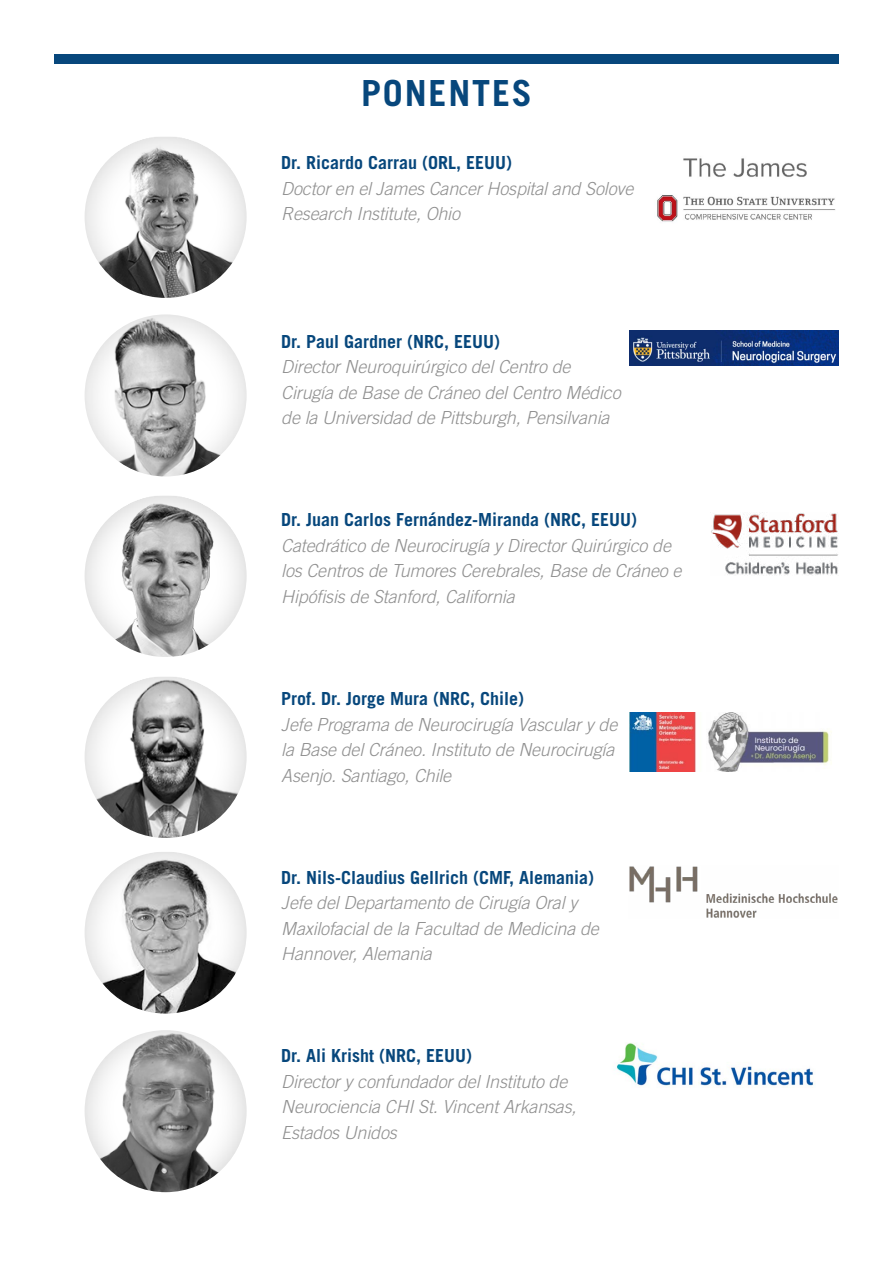
<style>
.page{position:relative;width:893px;height:1263px;background:#fff}
.page>*{position:absolute;margin:0;border:0;box-sizing:border-box;transform-origin:0 0}
.t1{font:700 36px "Trade Gothic";letter-spacing:.05em;color:#07477c}
.t2{font:italic 300 18px/25.5px "Trade Gothic";letter-spacing:-.01em;color:#909090}
.t3{font:700 18px "Trade Gothic";color:#07477c}
</style>
<div class="page">
<img style="left:85px;top:136px;width:162px;height:162px;border-radius:81px">
<img style="left:85px;top:314px;width:162px;height:162px;border-radius:81px">
<img style="left:85px;top:495px;width:162px;height:162px;border-radius:81px">
<img style="left:85px;top:676px;width:162px;height:162px;border-radius:81px">
<img style="left:85px;top:851px;width:162px;height:162px;border-radius:81px">
<img style="left:85px;top:1030px;width:162px;height:162px;border-radius:81px">
<div style="left:54px;top:54px;width:785px;height:10px;background:#07477c"></div>
<img style="left:657px;top:158px;width:179px;height:64px">
<img style="left:629px;top:330px;width:210px;height:36px">
<img style="left:711px;top:512px;width:127px;height:64px">
<img style="left:630px;top:712px;width:202px;height:60px">
<img style="left:629px;top:866px;width:209px;height:52px">
<img style="left:616px;top:1043px;width:198px;height:45px">
<h1 class="t1" style="left:361px;top:71px;width:172px">PONENTES</h1>
<p class="t3" style="left:281px;top:152px;width:233px">Dr. Ricardo Carrau (ORL, EEUU)</p>
<p class="t2" style="left:281px;top:176px;width:354px">Doctor en el James Cancer Hospital and Solove<br>Research Institute, Ohio</p>
<p class="t3" style="left:281px;top:330px;width:221px">Dr. Paul Gardner (NRC, EEUU)</p>
<p class="t2" style="left:281px;top:354px;width:341px">Director Neuroquirúrgico del Centro de<br>Cirugía de Base de Cráneo del Centro Médico de la Universidad de Pittsburgh, Pensilvania</p>
<p class="t3" style="left:281px;top:509px;width:358px">Dr. Juan Carlos Fernández-Miranda (NRC, EEUU)</p>
<p class="t2" style="left:281px;top:533px;width:402px">Catedrático de Neurocirugía y Director Quirúrgico de los Centros de Tumores Cerebrales, Base de Cráneo e<br>Hipófisis de Stanford, California</p>
<p class="t3" style="left:281px;top:687px;width:245px">Prof. Dr. Jorge Mura (NRC, Chile)</p>
<p class="t2" style="left:281px;top:711px;width:338px">Jefe Programa de Neurocirugía Vascular y de la Base del Cráneo. Instituto de Neurocirugía<br>Asenjo. Santiago, Chile</p>
<p class="t3" style="left:281px;top:866px;width:315px">Dr. Nils-Claudius Gellrich (CMF, Alemania)</p>
<p class="t2" style="left:281px;top:890px;width:319px">Jefe del Departamento de Cirugía Oral y<br>Maxilofacial de la Facultad de Medicina de<br>Hannover, Alemania</p>
<p class="t3" style="left:281px;top:1045px;width:193px">Dr. Ali Krisht (NRC, EEUU)</p>
<p class="t2" style="left:281px;top:1068px;width:297px">Director y confundador del Instituto de<br>Neurociencia CHI St. Vincent Arkansas,<br>Estados Unidos</p>
</div>
